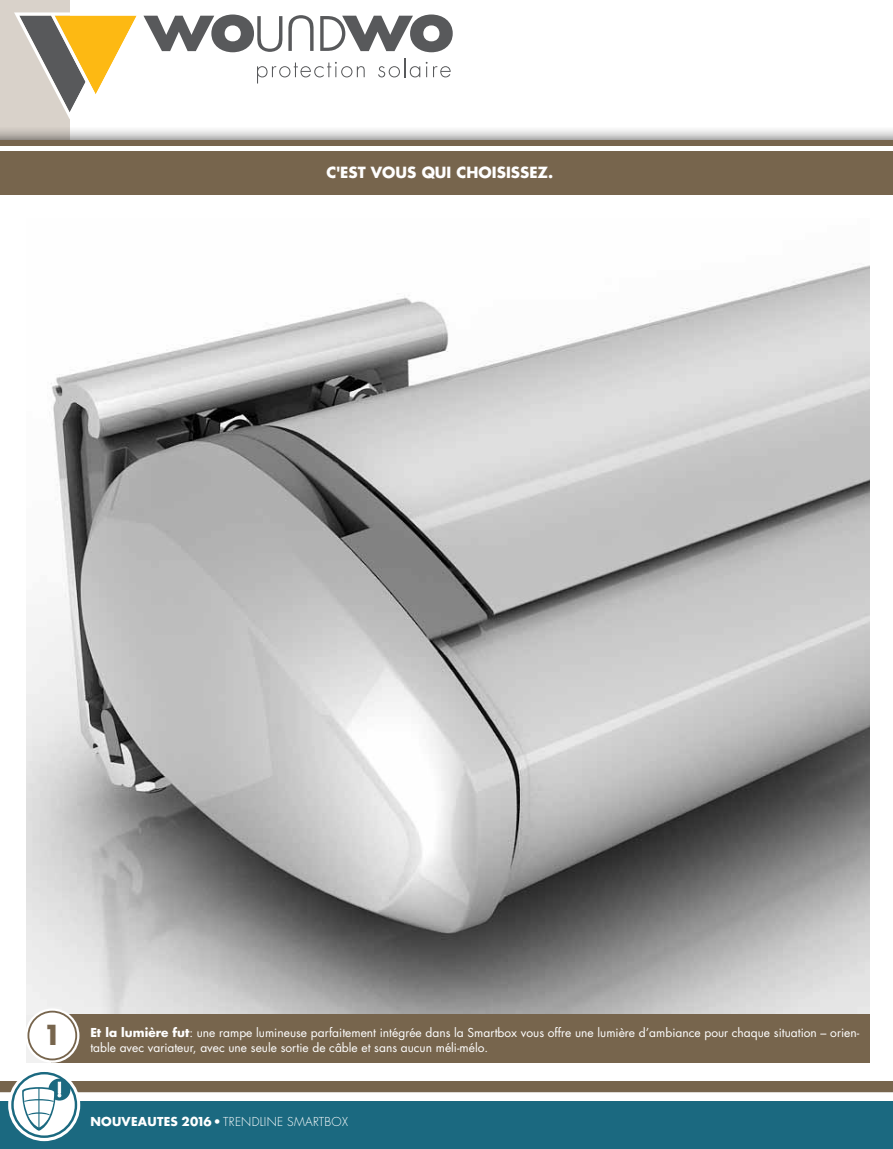
<style>
.page{position:relative;width:893px;height:1149px;background:#fff}
.page>*{position:absolute;margin:0;border:0;box-sizing:border-box;transform-origin:0 0}
.t1{font:700 26.85px "Futura";color:#77654d}
.t2{font:700 15px "Futura";color:#fff}
.t3{font:12px/14.4px "Futura";color:#fff}
.t4{font:300 12px "Futura";letter-spacing:.02em;color:#fff}
.s1{font-weight:700}
</style>
<div class="page">
<div style="left:0;top:0;width:69px;height:181px;background:#d9d2ca"></div>
<div style="left:0;top:1081px;width:893px;height:67px;background:#1b6980"></div>
<div style="left:0;top:125px;width:893px;height:62px;background:#000;opacity:.75"></div>
<div style="left:0;top:140px;width:893px;height:54px;background:#77654d"></div>
<hr style="left:0;top:146px;width:893px;height:4px;background:#fff">
<svg style="left:8px;top:1068px;width:72px;height:72px"></svg>
<div style="left:11px;top:1071px;width:66px;height:66px;border:2px solid #1b6980;border-radius:50%"></div>
<svg style="left:48px;top:1078px;width:22px;height:22px"></svg>
<svg style="left:0;top:1081px;width:893px;height:49px"></svg>
<svg style="left:27px;top:1111px;width:24px;height:8px"></svg>
<svg style="left:26px;top:1113px;width:26px;height:7px"></svg>
<hr style="left:38px;top:1087px;width:1px;height:41px;background:#1b6980">
<img style="left:26px;top:265px;width:844px;height:748px">
<div style="left:51px;top:1013px;width:819px;height:49px;background:#77654d"></div>
<svg style="left:25px;top:1008px;width:54px;height:54px"></svg>
<div style="left:28px;top:1011px;width:48px;height:48px;background:#fff;border-radius:50%"></div>
<div style="left:28px;top:1010px;width:49px;height:50px;border:2px solid #77654d;border-radius:50%"></div>
<svg style="left:14px;top:12px;width:439px;height:107px"></svg>
<p class="t2" style="left:327px;top:162px;width:228px">C'EST VOUS QUI CHOISISSEZ.</p>
<h1 class="t1" style="left:43px;top:1016px;width:20px">1</h1>
<p class="t3" style="left:90px;top:1024px;width:770px"><span class="s1">Et la lumière fut</span>: une rampe lumineuse parfaitement intégrée dans la Smartbox vous offre une lumière d’ambiance pour chaque situation – orien&shy;table avec variateur, avec une seule sortie de câble et sans aucun méli-mélo.</p>
<p class="t4" style="left:90px;top:1113px;width:259px"><span class="s1">NOUVEAUTES 2016 •</span> TREN DLINE SMARTBOX</p>
</div>
